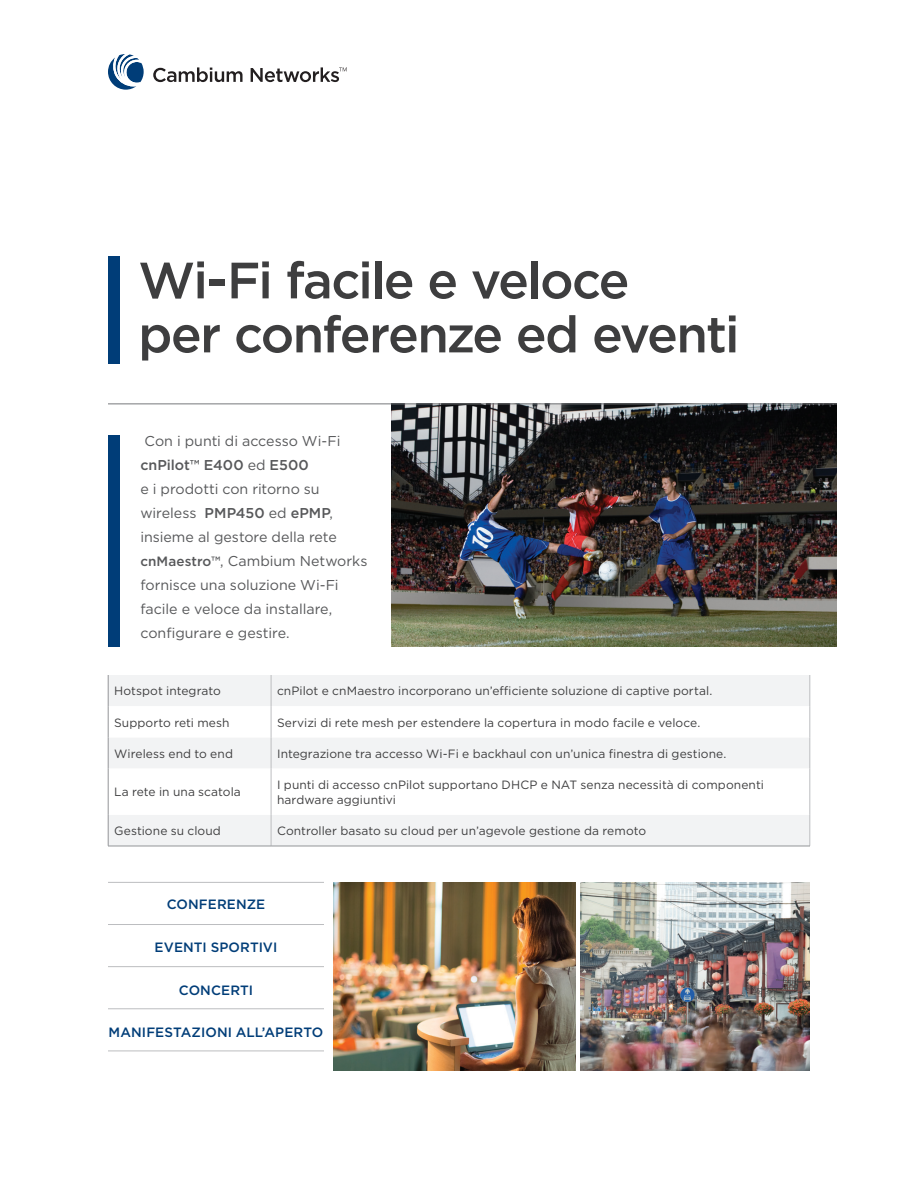
<style>
.page{position:relative;width:918px;height:1188px;background:#fff}
.page>*{position:absolute;margin:0;border:0;box-sizing:border-box;transform-origin:0 0}
.t1{font:500 51px/54px "Gotham";letter-spacing:-.035em;color:#3e3e3f}
.t2{font:14.25px/24px "Gotham";color:#57585a}
.t3{font:500 13.5px "Gotham";letter-spacing:.005em;color:#003d78}
.t4{font:12px/15px "Gotham";letter-spacing:.005em;color:#3e3e3f}
.s1{font-weight:500}
.s2{font-weight:500;font-size:13.5px}
</style>
<div class="page">
<img style="left:392px;top:405px;width:445px;height:241px">
<svg style="left:153px;top:67px;width:90px;height:15px"></svg>
<svg style="left:251px;top:67px;width:96px;height:15px"></svg>
<svg style="left:108px;top:54px;width:36px;height:36px"></svg>
<hr style="left:108px;top:404px;width:729px;height:1px;background:#76787b">
<div style="left:108px;top:435px;width:12px;height:211px;background:#003d78"></div>
<div style="left:108px;top:256px;width:12px;height:108px;background:#003d78"></div>
<div style="left:109px;top:675px;width:701px;height:171px;background:#f2f3f4"></div>
<svg style="left:109px;top:706px;width:701px;height:109px"></svg>
<hr style="left:108px;top:675px;width:1px;height:31px;background:#939598">
<hr style="left:108px;top:706px;width:1px;height:31px;background:#939598">
<hr style="left:108px;top:737px;width:1px;height:32px;background:#939598">
<hr style="left:108px;top:769px;width:1px;height:46px;background:#939598">
<hr style="left:108px;top:815px;width:1px;height:31px;background:#939598">
<hr style="left:271px;top:675px;width:1px;height:31px;background:#bcbdc0">
<hr style="left:810px;top:675px;width:1px;height:31px;background:#bcbdc0">
<hr style="left:271px;top:706px;width:1px;height:31px;background:#bcbdc0">
<hr style="left:810px;top:706px;width:1px;height:31px;background:#bcbdc0">
<hr style="left:271px;top:737px;width:1px;height:32px;background:#bcbdc0">
<hr style="left:810px;top:737px;width:1px;height:32px;background:#bcbdc0">
<hr style="left:271px;top:769px;width:1px;height:46px;background:#bcbdc0">
<hr style="left:810px;top:769px;width:1px;height:46px;background:#bcbdc0">
<hr style="left:271px;top:815px;width:1px;height:31px;background:#bcbdc0">
<hr style="left:810px;top:815px;width:1px;height:31px;background:#bcbdc0">
<hr style="left:108px;top:846px;width:163px;height:1px;background:#939598">
<hr style="left:271px;top:846px;width:539px;height:1px;background:#939598">
<hr style="left:108px;top:924px;width:216px;height:1px;background:#bcbdc0">
<hr style="left:108px;top:966px;width:216px;height:1px;background:#bcbdc0">
<hr style="left:108px;top:882px;width:216px;height:1px;background:#bcbdc0">
<hr style="left:108px;top:1008px;width:216px;height:1px;background:#bcbdc0">
<hr style="left:108px;top:1051px;width:216px;height:1px;background:#bcbdc0">
<img style="left:580px;top:882px;width:230px;height:189px">
<img style="left:333px;top:882px;width:243px;height:189px">
<h1 class="t1" style="left:138px;top:253px;width:603px">Wi-Fi facile e veloce<br>per conferenze ed eventi</h1>
<p class="t2" style="left:140px;top:428px;width:229px">Con i punti di accesso Wi-Fi <span class="s1">cnPilot™ E400</span> ed <span class="s1">E500<br></span>e i prodotti con ritorno su wireless <span class="s1">PMP450</span> ed <span class="s1">ePMP</span>, insieme al gestore della rete <span class="s2">cnMaestro™</span>, Cambium Networks fornisce una soluzione Wi-Fi facile e veloce da installare, configurare e gestire.</p>
<p class="t4" style="left:114px;top:683px;width:108px">Hotspot integrato</p>
<p class="t4" style="left:277px;top:683px;width:437px">cnPilot e cnMaestro incorporano un’efficiente soluzione di captive portal.</p>
<p class="t4" style="left:114px;top:715px;width:117px">Supporto reti mesh</p>
<p class="t4" style="left:277px;top:715px;width:425px">Servizi di rete mesh per estendere la copertura in modo facile e veloce.</p>
<p class="t4" style="left:114px;top:746px;width:120px">Wireless end to end</p>
<p class="t4" style="left:277px;top:746px;width:451px">Integrazione tra accesso Wi-Fi e backhaul con un’unica finestra di gestione.</p>
<p class="t4" style="left:114px;top:784px;width:128px">La rete in una scatola</p>
<p class="t4" style="left:277px;top:777px;width:488px">I punti di accesso cnPilot supportano DHCP e NAT senza necessità di componenti hardware aggiuntivi</p>
<p class="t4" style="left:114px;top:823px;width:108px">Gestione su cloud</p>
<p class="t4" style="left:277px;top:823px;width:371px">Controller basato su cloud per un’agevole gestione da remoto</p>
<p class="t3" style="left:167px;top:896px;width:100px">CONFERENZE</p>
<p class="t3" style="left:155px;top:938px;width:124px">EVENTI SPORTIVI</p>
<p class="t3" style="left:179px;top:981px;width:76px">CONCERTI</p>
<p class="t3" style="left:109px;top:1024px;width:216px">MANIFESTAZIONI ALL’APERTO</p>
</div>
